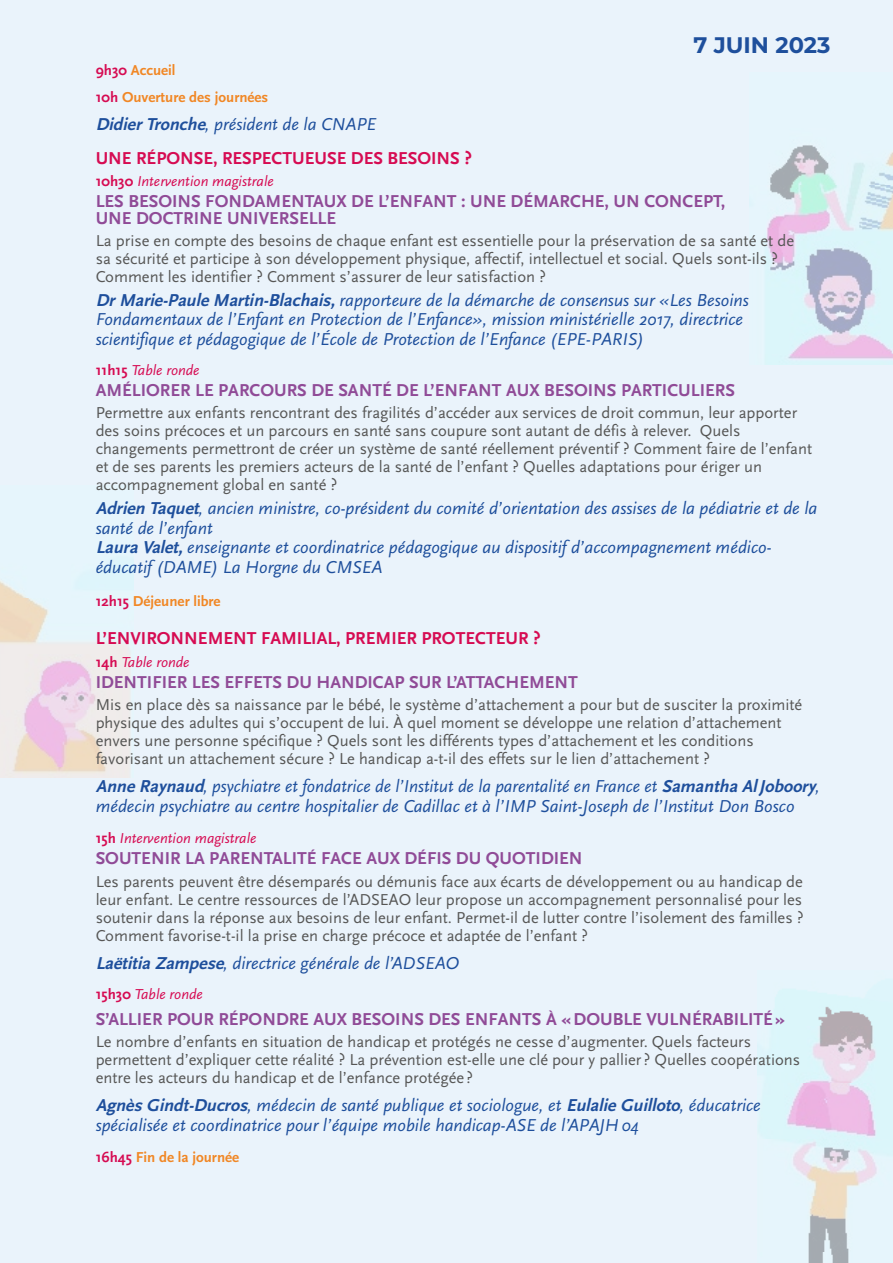
<style>
.page{position:relative;width:893px;height:1263px;background:#eaf3fb}
.page>*{position:absolute;margin:0;border:0;box-sizing:border-box;transform-origin:0 0}
.t1{font:700 22.5px "Montserrat";color:#1e4f9c}
.t2{font:italic 18px/19.5px "Scala Sans";color:#1e4f9c}
.t3{font:700 18px/16.5px "Scala Sans";color:#904b97}
.t4{font:700 18px/34.3px "Scala Sans";color:#d60b52}
.t5{font:16.5px/18px "Scala Sans";color:#575756}
.t6{font:italic 15px "Scala Sans";color:#d60b52}
.t7{font:700 15px/26.5px "Scala Sans";color:#f18725}
.s1{color:#d60b52}
.s2{font-style:italic;color:#1e4f9c}
.s3{font-weight:400;font-style:italic;color:#1e4f9c}
.s4{font-weight:700;font-style:normal}
.s5{font-weight:700}
</style>
<div class="page">
<img style="left:758px;top:979px;width:135px;height:284px">
<img style="left:0;top:557px;width:134px;height:221px">
<img style="left:750px;top:145px;width:143px;height:220px">
<h1 class="t1" style="left:693px;top:29px;width:139px">7 JUIN 2023</h1>
<p class="t7" style="left:96px;top:57px;width:174px"><span class="s1">9h30</span> Accueil<br><span class="s1">10h</span> Ouverture des journées</p>
<p class="t4" style="left:96px;top:107px;width:378px"><span class="s2">DidierTronche</span><span class="s3">, président de la CNAPE<br></span>UNE RÉPONSE, RESPECTUEUSE DES BESOINS ?</p>
<p class="t6" style="left:96px;top:173px;width:180px"><span class="s4">10h30</span> Intervention magistrale</p>
<p class="t3" style="left:96px;top:193px;width:631px">LES BESOINS FONDAMENTAUX DE L’ENFANT : UNE DÉMARCHE, UN CONCEPT,<br>UNE DOCTRINE UNIVERSELLE</p>
<p class="t5" style="left:96px;top:232px;width:700px">La prise en compte des besoins de chaque enfant est essentielle pour la préservation de sa santé et de sa sécurité et participe à son développement physique, affectif, intellectuel et social. Quels sont-ils ?<br>Comment les identifier ? Comment s’assurer de leur satisfaction ?</p>
<p class="t2" style="left:96px;top:290px;width:655px"><span class="s5">DrMarie-Paule Martin-Blachais,</span>rapporteure de la démarche de consensus sur «Les Besoins<br>Fondamentaux de l’Enfant en Protection de l’Enfance», mission ministérielle 2017, directrice scientifique et pédagogique de l’École de Protection de l’Enfance (EPE-PARIS)</p>
<p class="t6" style="left:96px;top:362px;width:105px"><span class="s4">11h15</span> Table ronde</p>
<p class="t3" style="left:96px;top:382px;width:641px">AMÉLIORER LE PARCOURS DE SANTÉ DE L’ENFANT AUX BESOINS PARTICULIERS</p>
<p class="t5" style="left:96px;top:404px;width:718px">Permettre aux enfants rencontrant des fragilités d’accéder aux services de droit commun, leur apporter des soins précoces et un parcours en santé sans coupure sont autant de défis à relever. Quels changements permettront de créer un système de santé réellement préventif ? Comment faire de l’enfant et de ses parents les premiers acteurs de la santé de l’enfant ? Quelles adaptations pour ériger un accompagnement global en santé ?</p>
<p class="t2" style="left:96px;top:499px;width:723px"><span class="s5">Adrien Taquet</span>, ancien ministre, co-président du comité d’orientation des assises de la pédiatrie et de la santé de l’enfant<br><span class="s5">Laura Valet,</span>enseignante et coordinatrice pédagogique au dispositif d’accompagnement médico&shy;éducatif (DAME) La Horgne du CMSEA</p>
<p class="t7" style="left:96px;top:588px;width:126px"><span class="s1">12h15</span> Déjeuner libre</p>
<p class="t4" style="left:96px;top:622px;width:446px">L’ENVIRONNEMENT FAMILIAL, PREMIER PROTECTEUR ?</p>
<p class="t6" style="left:96px;top:653px;width:95px"><span class="s4">14h</span> Table ronde</p>
<p class="t3" style="left:96px;top:674px;width:484px">IDENTIFIER LES EFFETS DU HANDICAP SUR L’ATTACHEMENT</p>
<p class="t5" style="left:96px;top:696px;width:708px">Mis en place dès sa naissance par le bébé, le système d’attachement a pour but de susciter la proximité physique des adultes qui s’occupent de lui. À quel moment se développe une relation d’attachement envers une personne spécifique ? Quels sont les différents types d’attachement et les conditions favorisant un attachement sécure ? Le handicap a-t-il des effets sur le lien d’attachement ?</p>
<p class="t2" style="left:96px;top:777px;width:726px"><span class="s5">Anne Raynaud</span>, psychiatre et fondatrice de l’Institut de la parentalité en France et <span class="s5">Samantha AlJoboory</span>, médecin psychiatre au centre hospitalier de Cadillac et à l’IMP Saint-Joseph de l’Institut Don Bosco</p>
<p class="t6" style="left:96px;top:830px;width:162px"><span class="s4">15h</span> Intervention magistrale</p>
<p class="t3" style="left:96px;top:851px;width:488px">SOUTENIR LA PARENTALITÉ FACE AUX DÉFIS DU QUOTIDIEN</p>
<p class="t5" style="left:96px;top:872px;width:710px;text-align:justify">Les parents peuvent être désemparés ou démunis face aux écarts de développement ou au handicap de leur enfant. Le centre ressources de l’ADSEAO leur propose un accompagnement personnalisé pour les soutenir dans la réponse aux besoins de leur enfant. Permet-il de lutter contre l’isolement des familles ?<br>Comment favorise-t-il la prise en charge précoce et adaptée de l’enfant ?</p>
<p class="t2" style="left:96px;top:953px;width:365px"><span class="s5">Laëtitia Zampese</span>, directrice générale de l’ADSEAO</p>
<p class="t6" style="left:96px;top:986px;width:109px"><span class="s4">15h30</span> Table ronde</p>
<p class="t3" style="left:96px;top:1011px;width:691px">S’ALLIER POUR RÉPONDRE AUX BESOINS DES ENFANTS À «DOUBLE VULNÉRABILITÉ»</p>
<p class="t5" style="left:96px;top:1033px;width:706px">Le nombre d’enfants en situation de handicap et protégés ne cesse d’augmenter. Quels facteurs permettent d’expliquer cette réalité ? La prévention est-elle une clé pour y pallier ? Quelles coopérations entre les acteurs du handicap et de l’enfance protégée ?</p>
<p class="t2" style="left:96px;top:1096px;width:667px"><span class="s5">Agnès Gindt-Ducros</span>, médecin de santé publique et sociologue, et <span class="s5">Eulalie Guilloto</span>, éducatrice spécialisée et coordinatrice pour l’équipe mobile handicap-ASE de l’APAJH04</p>
<p class="t7" style="left:96px;top:1144px;width:145px"><span class="s1">16h45</span> Fin de la journée</p>
</div>
